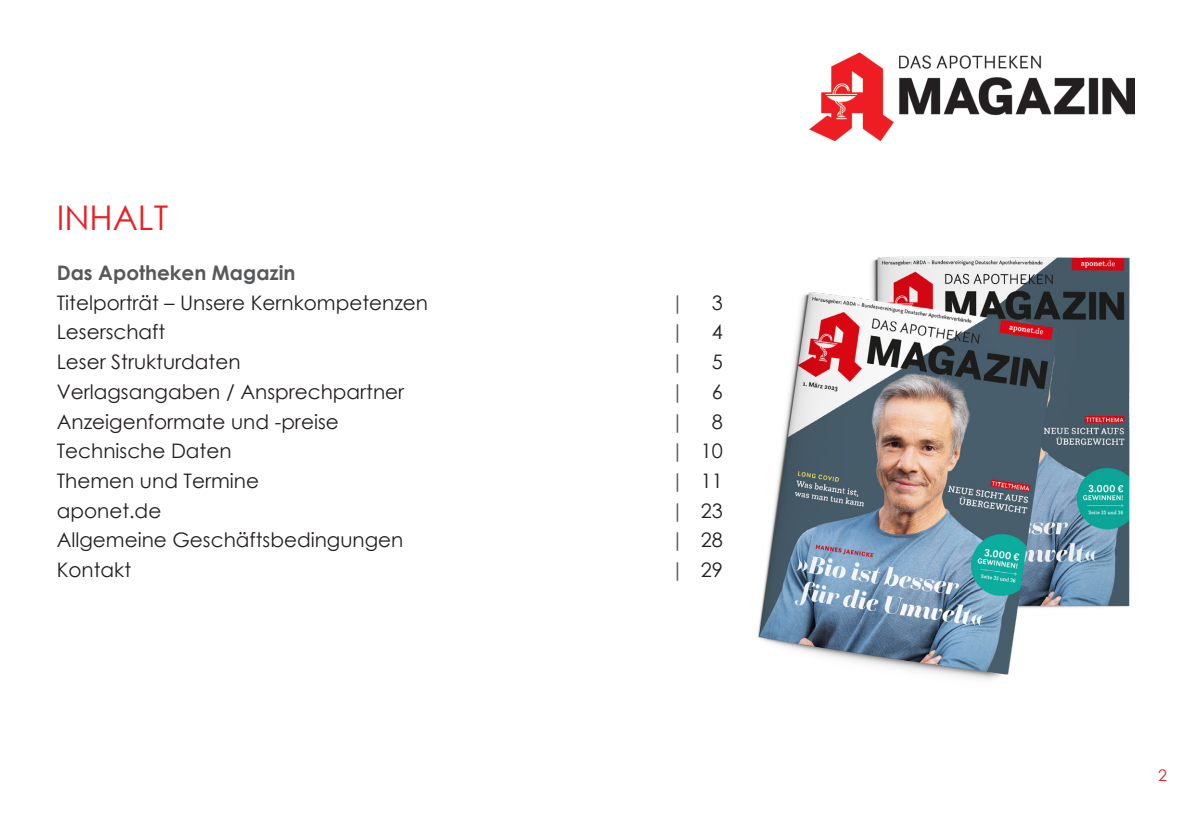
<style>
.page{position:relative;width:1191px;height:840px;background:#fff}
.page>*{position:absolute;margin:0;border:0;box-sizing:border-box;transform-origin:0 0}
.t1{font:34px "Century Gothic";color:#ee1d23}
.t2{font:20px "Century Gothic";color:#231f20}
.t3{font:700 20px "Century Gothic";color:#57585a}
.t4{font:20px "Century Gothic";color:#57585a}
.t5{font:16px "Century Gothic";color:#ee1d23}
.s1{color:#57585a}
</style>
<div class="page">
<img style="left:809px;top:52px;width:325px;height:88px">
<img style="left:757px;top:256px;width:373px;height:424px">
<h1 class="t1" style="left:57px;top:194px;width:113px">INHALT</h1>
<p class="t3" style="left:57px;top:257px;width:240px">Das Apotheken Magazin</p>
<p class="t2" style="left:57px;top:288px;width:373px">Titelporträt – Unsere Kernkompetenzen</p>
<p class="t4" style="left:671px;top:288px;width:15px">|</p>
<p class="t2" style="left:712px;top:288px;width:13px">3</p>
<p class="t2" style="left:57px;top:318px;width:110px">Leserschaft</p>
<p class="t4" style="left:671px;top:318px;width:15px">|</p>
<p class="t2" style="left:712px;top:318px;width:13px">4</p>
<p class="t2" style="left:57px;top:347px;width:185px">Leser Strukturdaten</p>
<p class="t4" style="left:671px;top:347px;width:15px">|</p>
<p class="t2" style="left:712px;top:347px;width:13px">5</p>
<p class="t2" style="left:57px;top:377px;width:349px">Verlagsangaben / Ansprechpartner</p>
<p class="t4" style="left:671px;top:377px;width:15px">|</p>
<p class="t2" style="left:712px;top:377px;width:13px">6</p>
<p class="t2" style="left:57px;top:407px;width:283px">Anzeigenformate und -preise</p>
<p class="t4" style="left:671px;top:407px;width:15px">|</p>
<p class="t2" style="left:712px;top:407px;width:13px">8</p>
<p class="t2" style="left:57px;top:436px;width:176px">Technische Daten</p>
<p class="t2" style="left:671px;top:436px;width:53px"><span class="s1">|</span> 10</p>
<p class="t2" style="left:57px;top:466px;width:204px">Themen und Termine</p>
<p class="t2" style="left:671px;top:466px;width:53px"><span class="s1">|</span> 11</p>
<p class="t2" style="left:57px;top:496px;width:106px">aponet.de</p>
<p class="t2" style="left:671px;top:496px;width:53px"><span class="s1">|</span> 23</p>
<p class="t2" style="left:57px;top:525px;width:348px">Allgemeine Geschäftsbedingungen</p>
<p class="t2" style="left:671px;top:525px;width:53px"><span class="s1">|</span> 28</p>
<p class="t2" style="left:57px;top:555px;width:76px">Kontakt</p>
<p class="t2" style="left:671px;top:555px;width:53px"><span class="s1">|</span> 29</p>
<p class="t5" style="left:1158px;top:763px;width:10px">2</p>
</div>
